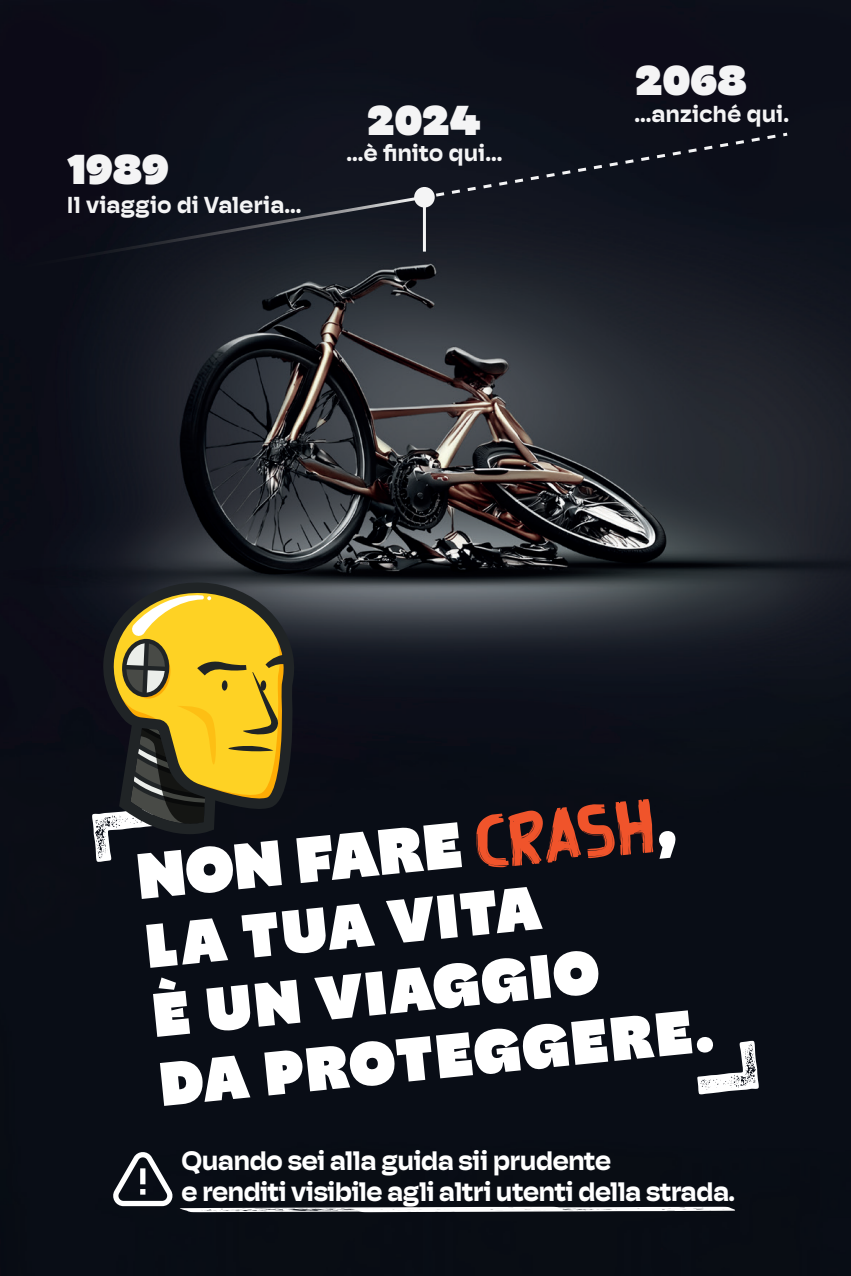
<style>
.page{position:relative;width:851px;height:1276px;background:#fff}
.page>*{position:absolute;margin:0;border:0;box-sizing:border-box;transform-origin:0 0}
.t1{font:900 65.1px "Hoss Sharp";color:#fff;scale:1.04 1}
.t2{font:900 62.4px/69.6px "Hoss Sharp";color:#fff;scale:1.04 1}
.t3{font:900 42.3px "Hoss Sharp";color:#fff;scale:1.04 1}
.t4{font:700 27px/30px "Hoss Sharp";letter-spacing:-.035em;color:#fff;scale:1.04 1}
.t5{font:700 23.4px "Hoss Sharp";color:#fff;scale:1.04 1}
.s1{font-family:"Wall Painter";font-weight:400;font-size:76.2px;color:#f0542b}
</style>
<div class="page">
<img style="left:0;top:0;width:850px;height:1276px">
<div style="left:98px;top:580px;width:200px;height:611px;background:#090d16"></div>
<svg style="left:180px;top:1206px;width:555px;height:6px"></svg>
<svg style="left:107px;top:1146px;width:66px;height:62px"></svg>
<svg style="left:0;top:133px;width:787px;height:139px;background:#131520"></svg>
<div style="left:414px;top:187px;width:20px;height:20px;background:#f4f4f5;border-radius:50%"></div>
<div style="left:694px;top:1040px;width:65px;height:54px;background:#090d16"></div>
<svg style="left:92px;top:585px;width:199px;height:277px;background:#786827"></svg>
<h3 class="t3" style="left:67px;top:145px;width:100px">1989</h3>
<p class="t5" style="left:67px;top:191px;width:227px">Il viaggio di Valeria...</p>
<h3 class="t3" style="left:367px;top:95px;width:111px">2024</h3>
<p class="t5" style="left:346px;top:139px;width:151px">...è finito qui...</p>
<h3 class="t3" style="left:635px;top:55px;width:109px">2068</h3>
<p class="t5" style="left:634px;top:100px;width:150px">...anziché qui.</p>
<h1 class="t1" style="left:132px;top:839px;width:522px;rotate:-6deg">NON FARE <span class="s1">CRASH</span>,</h1>
<h2 class="t2" style="left:141px;top:914px;width:536px;rotate:-6deg">LA TUA VITA<br>È UN VIAGGIO<br>DA PROTEGGERE.</h2>
<p class="t4" style="left:181px;top:1146px;width:534px">Quando sei alla guida sii prudente<br>e renditi visibile agli altri utenti della strada.</p>
</div>
